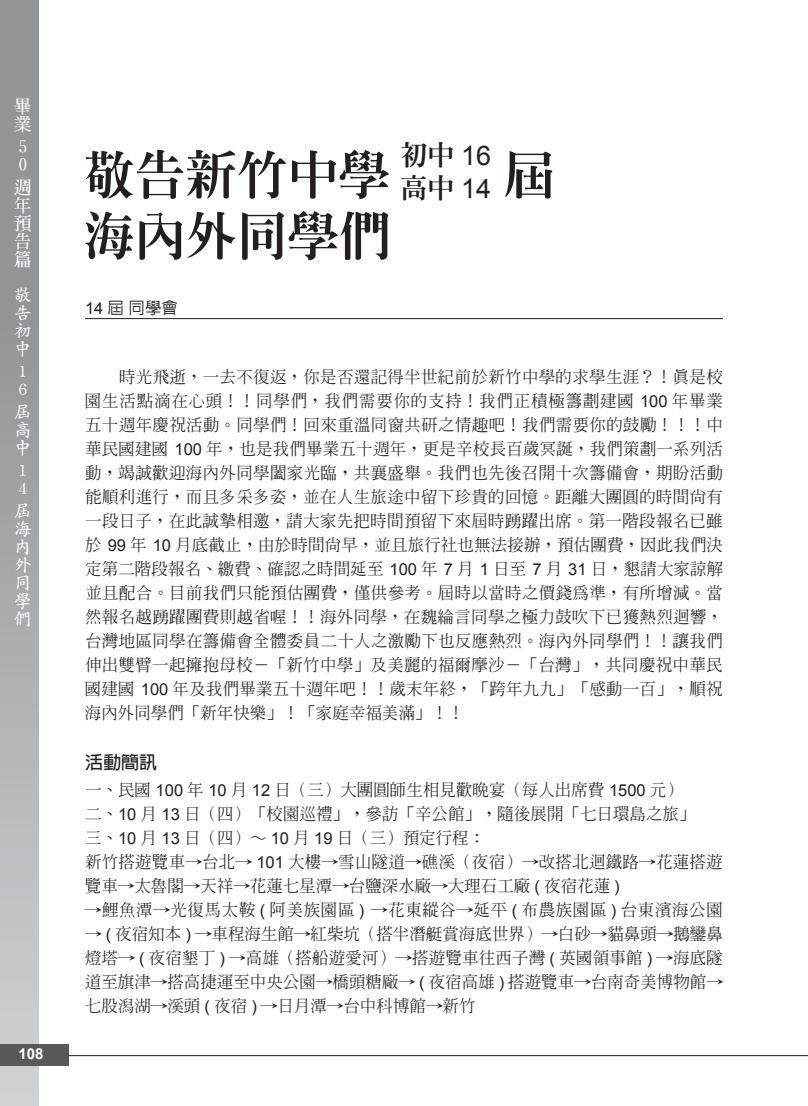
<style>
.page{position:relative;width:808px;height:1106px;background:#fff}
.page>*{position:absolute;margin:0;border:0;box-sizing:border-box;transform-origin:0 0}
.t1{font:800 51px "AR Ming B5";color:#231f20}
.t2{font:800 27px/32.4px "AR Ming B5";color:#231f20}
.t3{font:700 18px/18px "AR Kai B5";color:#fff}
.t4{font:700 18px/18px "AR Ming B5";color:#fff}
.t5{font:700 18px "AR Hei B5";color:#231f20}
.t6{font:500 16.5px/24px "AR Ming B5";color:#231f20;text-align:justify}
.t7{font:500 16.5px "AR Ming B5";letter-spacing:.04em;color:#231f20}
.t8{font:500 16.5px "AR Hei B5";color:#231f20}
.t9{font:700 15px "Arial";color:#fff}
.s1{font-family:"Arial";font-weight:400}
</style>
<div class="page">
<div style="left:0;top:0;width:38px;height:1106px;background:linear-gradient(to bottom,#86888c,#cccdcf)"></div>
<div style="left:0;top:1044px;width:68px;height:21px;background:#57585a"></div>
<hr style="left:68px;top:1055px;width:740px;height:1px;background:#231f20">
<hr style="left:85px;top:318px;width:638px;height:1px;background:#231f20">
<p class="t4" style="left:14px;top:97px;width:19px">畢業</p>
<p class="t4" style="left:18px;top:137px;width:10px">5<br>0</p>
<p class="t4" style="left:14px;top:178px;width:19px;text-align:justify">週年預告篇</p>
<p class="t3" style="left:14px;top:286px;width:19px;text-align:justify">敬告初中</p>
<p class="t3" style="left:18px;top:362px;width:10px">1<br>6</p>
<p class="t3" style="left:14px;top:403px;width:17px;text-align:justify">屆高中</p>
<p class="t3" style="left:18px;top:461px;width:10px">1<br>4</p>
<p class="t3" style="left:14px;top:502px;width:19px">屆海內外同學們</p>
<p class="t9" style="left:19px;top:1043px;width:27px">108</p>
<h2 class="t2" style="left:400px;top:139px;width:92px">初中 <span class="s1">16</span>高中 <span class="s1">14</span></h2>
<h1 class="t1" style="left:84px;top:149px;width:307px">敬告新竹中學</h1>
<h1 class="t1" style="left:503px;top:149px;width:52px">屆</h1>
<h1 class="t1" style="left:84px;top:210px;width:307px">海內外同學們</h1>
<p class="t8" style="left:85px;top:299px;width:95px"><span class="s1">14</span> 屆同學會</p>
<p class="t6" style="left:85px;top:365px;width:640px;text-indent:34px">時光飛逝，一去不復返，你是否還記得半世紀前於新竹中學的求學生涯？！真是校園生活點滴在心頭！！同學們，我們需要你的支持！我們正積極籌劃建國 <span class="s1">100</span> 年畢業五十週年慶祝活動。同學們！回來重溫同窗共研之情趣吧！我們需要你的鼓勵！！！中華民國建國 <span class="s1">100</span> 年，也是我們畢業五十週年，更是辛校長百歲冥誕，我們策劃一系列活動，竭誠歡迎海內外同學闔家光臨，共襄盛舉。我們也先後召開十次籌備會，期盼活動能順利進行，而且多采多姿，並在人生旅途中留下珍貴的回憶。距離大團圓的時間尚有一段日子，在此誠摯相邀，請大家先把時間預留下來屆時踴躍出席。第一階段報名已雖於 <span class="s1">99</span> 年 <span class="s1">10</span> 月底截止，由於時間尚早，並且旅行社也無法接辦，預估團費，因此我們決定第二階段報名、繳費、確認之時間延至 <span class="s1">100</span> 年 <span class="s1">7</span> 月 <span class="s1">1</span> 日至 <span class="s1">7</span> 月 <span class="s1">31</span> 日，懇請大家諒解並且配合。目前我們只能預估團費，僅供參考。屆時以當時之價錢為準，有所增減。當然報名越踴躍團費則越省喔！！海外同學，在魏綸言同學之極力鼓吹下已獲熱烈迴響，台灣地區同學在籌備會全體委員二十人之激勵下也反應熱烈。海內外同學們！！讓我們伸出雙臂一起擁抱母校－「新竹中學」及美麗的福爾摩沙－「台灣」，共同慶祝中華民國建國 <span class="s1">100</span> 年及我們畢業五十週年吧！！歲末年終，「跨年九九」「感動一百」，順祝海內外同學們「新年快樂」！「家庭幸福美滿」！！</p>
<p class="t5" style="left:85px;top:753px;width:73px">活動簡訊</p>
<p class="t6" style="left:85px;top:777px;width:639px;text-align:left">一、民國 <span class="s1">100</span> 年 <span class="s1">10</span> 月 <span class="s1">12</span> 日（三）大團圓師生相見歡晚宴（每人出席費 <span class="s1">1500</span> 元）<br>二、<span class="s1">10</span> 月 <span class="s1">13</span> 日（四）「校園巡禮」，參訪「辛公館」，隨後展開「七日環島之旅」<br>三、<span class="s1">10</span> 月 <span class="s1">13</span> 日（四）∼ <span class="s1">10</span> 月 <span class="s1">19</span> 日（三）預定行程：<br>新竹搭遊覽車→台北→ <span class="s1">101</span> 大樓→雪山隧道→礁溪（夜宿）→改搭北迴鐵路→花蓮搭遊覽車→太魯閣→天祥→花蓮七星潭→台鹽深水廠→大理石工廠 <span class="s1">(</span> 夜宿花蓮 <span class="s1">)</span></p>
<p class="t7" style="left:85px;top:901px;width:639px">→鯉魚潭→光復馬太鞍 <span class="s1">(</span> 阿美族園區 <span class="s1">)</span> →花東縱谷→延平 <span class="s1">(</span> 布農族園區 <span class="s1">)</span> 台東濱海公園</p>
<p class="t6" style="left:85px;top:921px;width:639px">→ <span class="s1">(</span> 夜宿知本 <span class="s1">)</span> →車程海生館→紅柴坑（搭半潛艇賞海底世界）→白砂→貓鼻頭→鵝鑾鼻燈塔→ <span class="s1">(</span> 夜宿墾丁 <span class="s1">)</span> →高雄（搭船遊愛河）→搭遊覽車往西子灣 <span class="s1">(</span> 英國領事館 <span class="s1">)</span> →海底隧道至旗津→搭高捷運至中央公園→橋頭糖廠→ <span class="s1">(</span> 夜宿高雄 <span class="s1">)</span> 搭遊覽車→台南奇美博物館→七股潟湖→溪頭 <span class="s1">(</span> 夜宿 <span class="s1">)</span> →日月潭→台中科博館→新竹</p>
</div>
